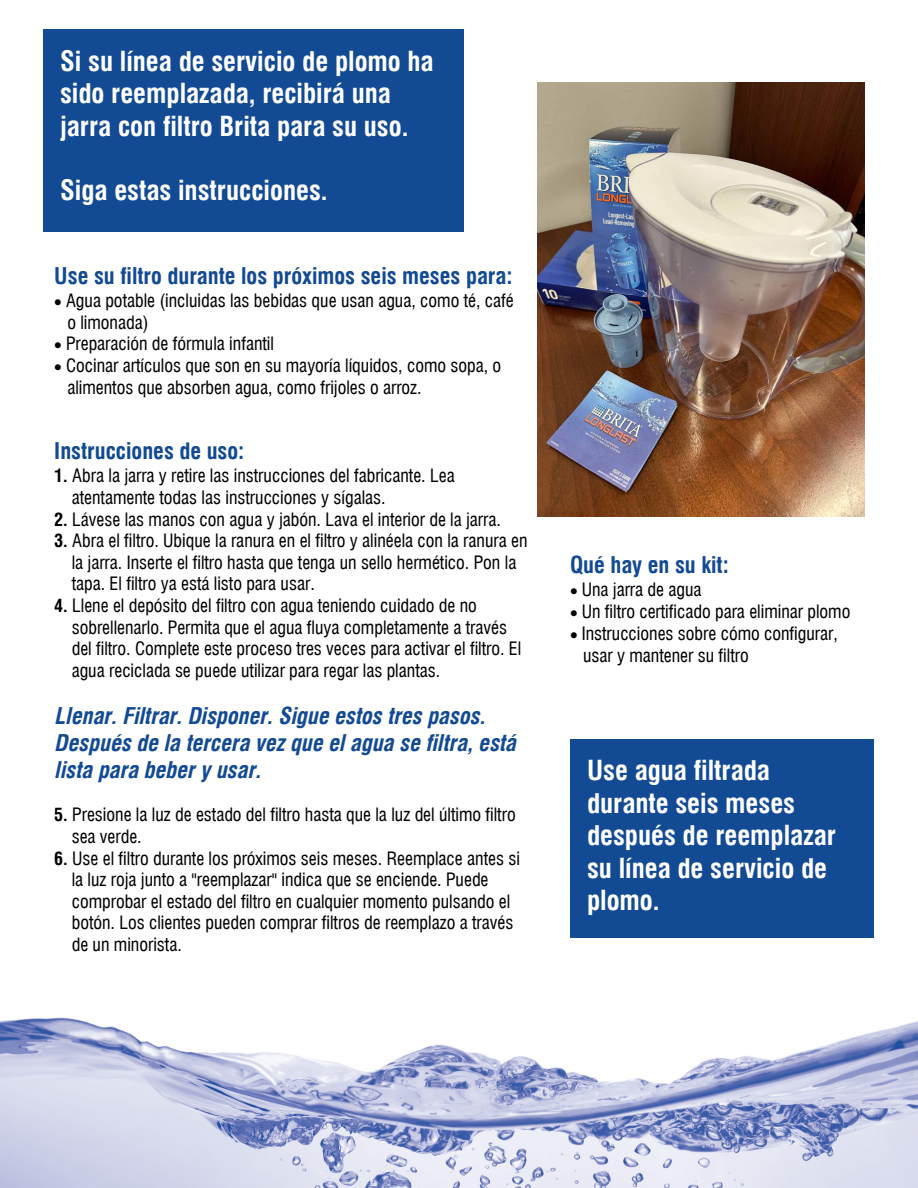
<style>
.page{position:relative;width:918px;height:1188px;background:#fff}
.page>*{position:absolute;margin:0;border:0;box-sizing:border-box;transform-origin:0 0}
.t1{font:27px/32.4px "Corporate Condensed Bold SWFTE";color:#fff}
.t2{font:italic 22.5px/27px "Corporate Condensed Bold SWFTE";color:#124a93}
.t3{font:22.5px "Corporate Condensed Bold SWFTE";color:#124a93}
.t4{font:18px/21.6px "Corporate Condensed Regular SWFTE";color:#000}
.s1{font-family:"Corporate Condensed Bold SWFTE"}
</style>
<div class="page">
<img style="left:0;top:1017px;width:918px;height:171px">
<div style="left:43px;top:29px;width:421px;height:203px;background:#124a93"></div>
<img style="left:537px;top:82px;width:328px;height:434px">
<div style="left:570px;top:739px;width:303px;height:198px;background:#124a93"></div>
<p class="t1" style="left:60px;top:45px;width:375px">Si su línea de servicio de plomo ha sido reemplazada, recibirá una jarra con filtro Brita para su uso.</p>
<p class="t1" style="left:60px;top:175px;width:269px">Siga estas instrucciones.</p>
<p class="t3" style="left:54px;top:263px;width:460px">Use su filtro durante los próximos seis meses para:</p>
<p class="t4" style="left:67px;top:290px;width:448px;text-indent:-13px">• Agua potable (incluidas las bebidas que usan agua, como té, café o limonada)</p>
<p class="t4" style="left:54px;top:333px;width:221px">• Preparación de fórmula infantil</p>
<p class="t4" style="left:67px;top:355px;width:435px;text-indent:-13px">• Cocinar artículos que son en su mayoría líquidos, como sopa, o alimentos que absorben agua, como frijoles o arroz.</p>
<p class="t3" style="left:54px;top:438px;width:192px">Instrucciones de uso:</p>
<p class="t4" style="left:72px;top:465px;width:384px;text-indent:-17px"><span class="s1">1.</span> Abra la jarra y retire las instrucciones del fabricante. Lea atentamente todas las instrucciones y sígalas.</p>
<p class="t4" style="left:54px;top:509px;width:448px"><span class="s1">2.</span> Lávese las manos con agua y jabón. Lava el interior de la jarra.</p>
<p class="t4" style="left:72px;top:530px;width:457px;text-indent:-17px"><span class="s1">3.</span> Abra el filtro. Ubique la ranura en el filtro y alinéela con la ranura en la jarra. Inserte el filtro hasta que tenga un sello hermético. Pon la tapa. El filtro ya está listo para usar.</p>
<p class="t4" style="left:72px;top:595px;width:451px;text-indent:-17px"><span class="s1">4.</span> Llene el depósito del filtro con agua teniendo cuidado de no sobrellenarlo. Permita que el agua fluya completamente a través del filtro. Complete este proceso tres veces para activar el filtro. El agua reciclada se puede utilizar para regar las plantas.</p>
<p class="t2" style="left:54px;top:703px;width:463px">Llenar. Filtrar. Disponer. Sigue estos tres pasos.<br>Después de la tercera vez que el agua se filtra, está lista para beber y usar.</p>
<p class="t4" style="left:72px;top:804px;width:445px;text-indent:-17px"><span class="s1">5.</span> Presione la luz de estado del filtro hasta que la luz del último filtro sea verde.</p>
<p class="t4" style="left:72px;top:848px;width:450px;text-indent:-17px"><span class="s1">6.</span> Use el filtro durante los próximos seis meses. Reemplace antes si la luz roja junto a "reemplazar" indica que se enciende. Puede comprobar el estado del filtro en cualquier momento pulsando el botón. Los clientes pueden comprar filtros de reemplazo a través de un minorista.</p>
<p class="t3" style="left:570px;top:552px;width:160px">Qué hay en su kit:</p>
<p class="t4" style="left:570px;top:579px;width:133px">• Una jarra de agua</p>
<p class="t4" style="left:570px;top:601px;width:282px">• Un filtro certificado para eliminar plomo</p>
<p class="t4" style="left:583px;top:623px;width:256px;text-indent:-13px">• Instrucciones sobre cómo configurar, usar y mantener su filtro</p>
<p class="t1" style="left:587px;top:755px;width:250px">Use agua filtrada durante seis meses después de reemplazar su línea de servicio de plomo.</p>
</div>
